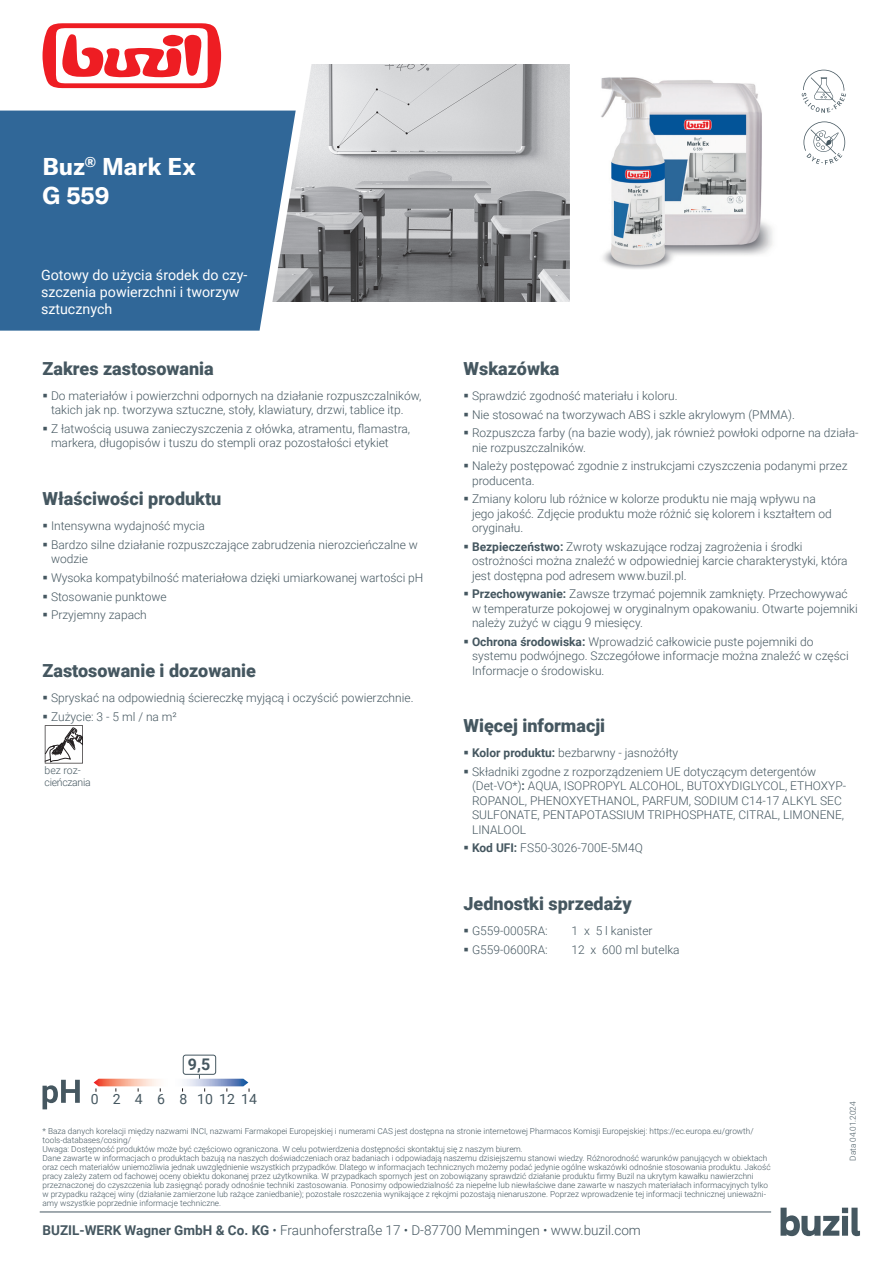
<style>
.page{position:relative;width:893px;height:1263px;background:#fff}
.page>*{position:absolute;margin:0;border:0;box-sizing:border-box;transform-origin:0 0}
.t1{font:700 24px/28.8px "GT America LCG";color:#fff}
.t2{font:900 18px "Roboto";color:#455760}
.t3{font:700 16.05px "Roboto";color:#455760}
.t4{font:14.25px/17.1px "Roboto";color:#fff}
.t5{font:13.95px "Roboto";color:#455760}
.t6{font:300 13.5px "Roboto";color:#455760}
.t7{font:300 12px/14.4px "Roboto";color:#455760}
.t8{font:300 10.5px/12.6px "Roboto";letter-spacing:-.03em;color:#455760}
.t9{font:300 8.25px/9px "Roboto";color:#455760}
.s1{font-weight:700}
</style>
<div class="page">
<img style="left:269px;top:64px;width:300px;height:238px">
<svg style="left:801px;top:69px;width:45px;height:44px"></svg>
<svg style="left:803px;top:121px;width:42px;height:44px"></svg>
<svg style="left:43px;top:23px;width:178px;height:65px"></svg>
<div style="left:0;top:111px;width:296px;height:220px;background:#306798"></div>
<svg style="left:45px;top:725px;width:38px;height:38px"></svg>
<hr style="left:40px;top:1212px;width:731px;height:1px;background:#455760">
<svg style="left:780px;top:1208px;width:80px;height:28px"></svg>
<img style="left:601px;top:77px;width:172px;height:192px">
<svg style="left:43px;top:1080px;width:37px;height:29px"></svg>
<svg style="left:94px;top:1075px;width:156px;height:17px"></svg>
<div style="left:183px;top:1054px;width:33px;height:21px;border:1px solid #455760;border-radius:2px"></div>
<h1 class="t1" style="left:43px;top:152px;width:155px">Buz<sup>®</sup> Mark Ex<br>G 559</h1>
<p class="t4" style="left:41px;top:266px;width:208px">Gotowy do użycia środek do czy&shy;szczenia powierzchni i tworzyw sztucznych</p>
<h2 class="t2" style="left:43px;top:356px;width:173px">Zakres zastosowania</h2>
<p class="t7" style="left:51px;top:388px;width:372px;text-indent:-9px">▪ Do materiałów i powierzchni odpornych na działanie rozpuszczalników, takich jak np. tworzywa sztuczne, stoły, klawiatury, drzwi, tablice itp.</p>
<p class="t7" style="left:51px;top:421px;width:361px;text-indent:-9px">▪ Z łatwością usuwa zanieczyszczenia z ołówka, atramentu, flamastra, markera, długopisów i tuszu do stempli oraz pozostałości etykiet</p>
<h2 class="t2" style="left:43px;top:486px;width:180px">Właściwości produktu</h2>
<p class="t7" style="left:43px;top:518px;width:164px">▪ Intensywna wydajność mycia</p>
<p class="t7" style="left:51px;top:537px;width:368px;text-indent:-9px">▪ Bardzo silne działanie rozpuszczające zabrudzenia nierozcieńczalne w wodzie</p>
<p class="t7" style="left:43px;top:570px;width:382px">▪ Wysoka kompatybilność materiałowa dzięki umiarkowanej wartości pH</p>
<p class="t7" style="left:43px;top:589px;width:126px">▪ Stosowanie punktowe</p>
<p class="t7" style="left:43px;top:607px;width:106px">▪ Przyjemny zapach</p>
<h2 class="t2" style="left:43px;top:658px;width:215px">Zastosowanie i dozowanie</h2>
<p class="t7" style="left:43px;top:690px;width:373px">▪ Spryskać na odpowiednią ściereczkę myjącą i oczyścić powierzchnie.</p>
<p class="t7" style="left:43px;top:709px;width:136px">▪ Zużycie: 3 - 5 ml / na m²</p>
<p class="t8" style="left:45px;top:763px;width:48px">bez roz&shy;cieńczania</p>
<h2 class="t2" style="left:463px;top:356px;width:97px">Wskazówka</h2>
<p class="t7" style="left:463px;top:388px;width:216px">▪ Sprawdzić zgodność materiału i koloru.</p>
<p class="t7" style="left:463px;top:407px;width:333px">▪ Nie stosować na tworzywach ABS i szkle akrylowym (PMMA).</p>
<p class="t7" style="left:472px;top:425px;width:388px;text-indent:-9px">▪ Rozpuszcza farby (na bazie wody), jak również powłoki odporne na działa&shy;nie rozpuszczalników.</p>
<p class="t7" style="left:472px;top:458px;width:377px;text-indent:-9px">▪ Należy postępować zgodnie z instrukcjami czyszczenia podanymi przez producenta.</p>
<p class="t7" style="left:472px;top:491px;width:361px;text-indent:-9px">▪ Zmiany koloru lub różnice w kolorze produktu nie mają wpływu na jego jakość. Zdjęcie produktu może różnić się kolorem i kształtem od oryginału.</p>
<p class="t7" style="left:472px;top:539px;width:377px;text-indent:-9px">▪ <span class="s1">Bezpieczeństwo:</span> Zwroty wskazujące rodzaj zagrożenia i środki ostrożności można znaleźć w odpowiedniej karcie charakterystyki, która jest dostępna pod adresem www.buzil.pl.</p>
<p class="t7" style="left:472px;top:586px;width:387px;text-indent:-9px">▪ <span class="s1">Przechowywanie:</span> Zawsze trzymać pojemnik zamknięty. Przechowywać w temperaturze pokojowej w oryginalnym opakowaniu. Otwarte pojemniki należy zużyć w ciągu 9 miesięcy.</p>
<p class="t7" style="left:472px;top:634px;width:378px;text-indent:-9px">▪ <span class="s1">Ochrona środowiska:</span> Wprowadzić całkowicie puste pojemniki do systemu podwójnego. Szczegółowe informacje można znaleźć w części<br>Informacje o środowisku.</p>
<h2 class="t2" style="left:463px;top:713px;width:143px">Więcej informacji</h2>
<p class="t7" style="left:463px;top:745px;width:216px">▪ <span class="s1">Kolor produktu:</span> bezbarwny - jasnożółty</p>
<p class="t7" style="left:472px;top:764px;width:376px;text-indent:-9px">▪ Składniki zgodne z rozporządzeniem UE dotyczącym detergentów (Det-VO*)<span class="s1">:</span> AQUA, ISOPROPYL ALCOHOL, BUTOXYDIGLYCOL, ETHOXYP-ROPANOL, PHENOXYETHANOL, PARFUM, SODIUM C14-17 ALKYL SEC SULFONATE, PENTAPOTASSIUM TRIPHOSPHATE, CITRAL, LIMONENE, LINALOOL</p>
<p class="t7" style="left:463px;top:840px;width:181px">▪ <span class="s1">Kod UFI:</span> FS50-3026-700E-5M4Q</p>
<h2 class="t2" style="left:463px;top:891px;width:170px">Jednostki sprzedaży</h2>
<p class="t7" style="left:463px;top:923px;width:86px">▪ G559-0005RA:</p>
<p class="t7" style="left:571px;top:923px;width:83px">1 x 5 l kanister</p>
<p class="t7" style="left:463px;top:942px;width:86px">▪ G559-0600RA:</p>
<p class="t7" style="left:571px;top:942px;width:110px">12 x 600 ml butelka</p>
<h3 class="t3" style="left:188px;top:1052px;width:24px">9,5</h3>
<p class="t5" style="left:91px;top:1089px;width:168px">0 2 4 6 8 101214</p>
<p class="t9" style="left:43px;top:1126px;width:730px">* Baza danych korelacji między nazwami INCI, nazwami Farmakopei Europejskiej i numerami CAS jest dostępna na stronie internetowej Pharmacos Komisji Europejskiej: https://ec.europa.eu/growth/ tools-databases/cosing/<br>Uwaga: Dostępność produktów może być częściowo ograniczona. W celu potwierdzenia dostępności skontaktuj się z naszym biurem.<br>Dane zawarte w informacjach o produktach bazują na naszych doświadczeniach oraz badaniach i odpowiadają naszemu dzisiejszemu stanowi wiedzy. Różnorodność warunków panujących w obiektach oraz cech materiałów uniemożliwia jednak uwzględnienie wszystkich przypadków. Dlatego w informacjach technicznych możemy podać jedynie ogólne wskazówki odnośnie stosowania produktu. Jakość pracy zależy zatem od fachowej oceny obiektu dokonanej przez użytkownika. W przypadkach spornych jest on zobowiązany sprawdzić działanie produktu firmy Buzil na ukrytym kawałku nawierzchni przeznaczonej do czyszczenia lub zasięgnąć porady odnośnie techniki zastosowania. Ponosimy odpowiedzialność za niepełne lub niewłaściwe dane zawarte w naszych materiałach informacyjnych tylko w przypadku rażącej winy (działanie zamierzone lub rażące zaniedbanie); pozostałe roszczenia wynikające z rękojmi pozostają nienaruszone. Poprzez wprowadzenie tej informacji technicznej unieważni&shy;amy wszystkie poprzednie informacje techniczne.</p>
<p class="t6" style="left:43px;top:1221px;width:600px"><span class="s1">BUZIL-WERK Wagner GmbH &amp; Co. KG</span> • Fraunhoferstraße 17 • D-87700 Memmingen • www.buzil.com</p>
<p class="t9" style="left:848px;top:1161px;width:61px;rotate:-90deg">Data 04.01.2024</p>
</div>
